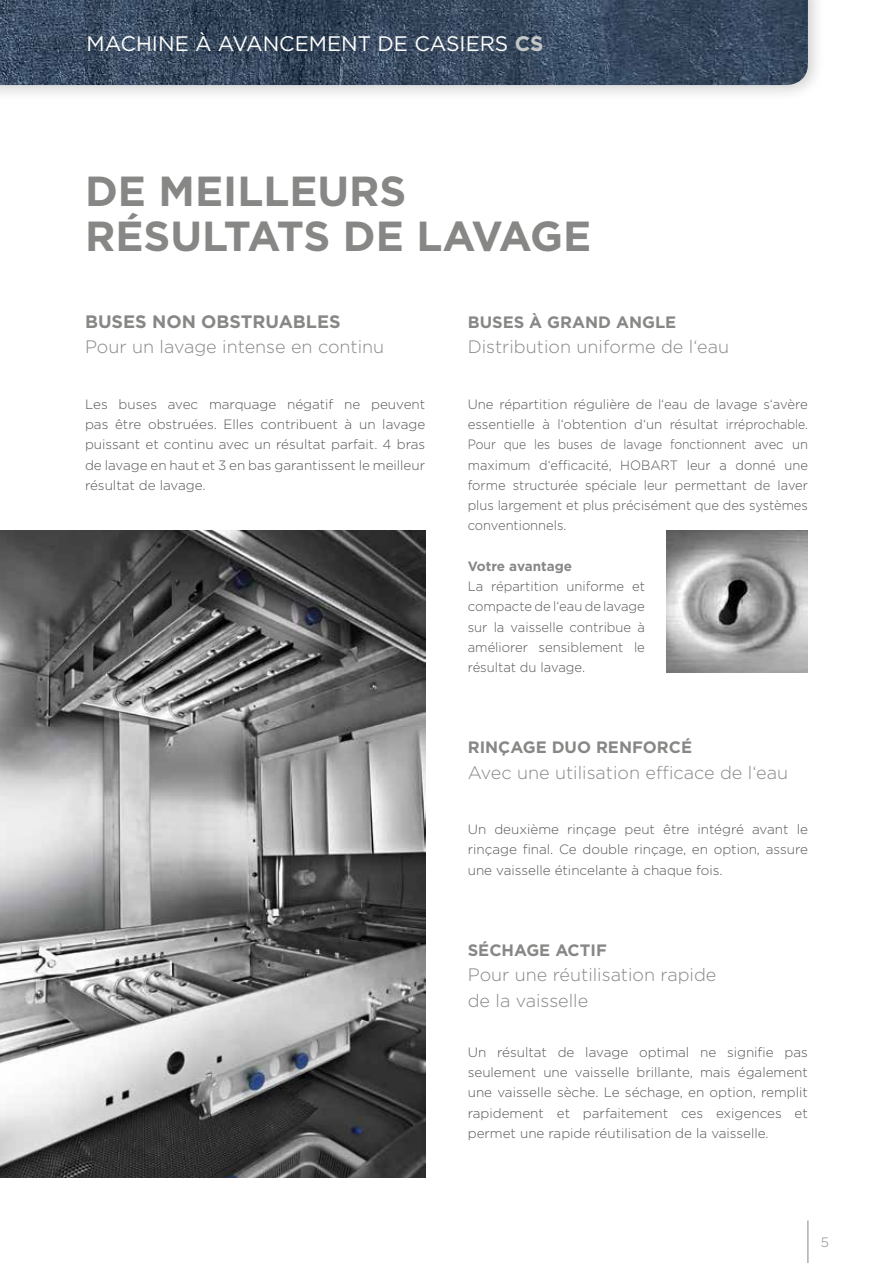
<style>
.page{position:relative;width:893px;height:1263px;background:#fff}
.page>*{position:absolute;margin:0;border:0;box-sizing:border-box;transform-origin:0 0}
.t1{font:700 42px/45px "Gotham";color:#878786}
.t2{font:21px "Gotham";color:#fff}
.t3{font:300 18px/25.5px "Gotham";color:#878786}
.t4{font:700 18px "Gotham";color:#878786}
.t5{font:700 16.5px "Gotham";color:#878786}
.t6{font:300 13.5px/20.2px "Gotham";color:#565656;text-align:justify}
.t7{font:700 13.5px "Gotham";color:#878786}
.t8{font:300 13.5px "Gotham";color:#878786}
.s1{font-weight:700;color:#c5c6c6}
</style>
<div class="page">
<hr style="left:807px;top:1220px;width:1px;height:43px;background:#878786">
<img style="left:0;top:530px;width:425px;height:648px">
<img style="left:666px;top:530px;width:142px;height:142px">
<div style="left:0;top:0;width:825px;height:102px;background:#000;opacity:.2"></div>
<img style="left:0;top:0;width:808px;height:85px">
<h2 class="t2" style="left:86px;top:30px;width:459px">MACHINE À AVANCEMENT DE CASIERS <span class="s1">CS</span></h2>
<h1 class="t1" style="left:85px;top:169px;width:508px">DE MEILLEURS<br>RÉSULTATS DE LAVAGE</h1>
<h3 class="t4" style="left:85px;top:310px;width:257px">BUSES NON OBSTRUABLES</h3>
<h3 class="t3" style="left:85px;top:334px;width:301px">Pour un lavage intense en continu</h3>
<p class="t6" style="left:85px;top:394px;width:342px">Les buses avec marquage négatif ne peuvent pas être obstruées. Elles contribuent à un lavage puissant et continu avec un résultat parfait. 4 bras de lavage en haut et 3 en bas garantissent le meilleur résultat de lavage.</p>
<p class="t5" style="left:468px;top:311px;width:210px">BUSES À GRAND ANGLE</p>
<h3 class="t3" style="left:468px;top:334px;width:263px">Distribution uniforme de l‘eau</h3>
<p class="t6" style="left:468px;top:394px;width:342px">Une répartition régulière de l‘eau de lavage s‘avère essentielle à l‘obtention d‘un résultat irréprochable.<br>Pour que les buses de lavage fonctionnent avec un maximum d‘efficacité, HOBART leur a donné une forme structurée spéciale leur permettant de laver plus largement et plus précisément que des systèmes conventionnels.</p>
<p class="t7" style="left:468px;top:557px;width:106px">Votre avantage</p>
<p class="t6" style="left:468px;top:576px;width:179px">La répartition uniforme et compacte de l‘eau de lavage sur la vaisselle contribue à améliorer sensiblement le résultat du lavage.</p>
<p class="t5" style="left:468px;top:736px;width:226px">RINÇAGE DUO RENFORCÉ</p>
<h3 class="t3" style="left:468px;top:759px;width:322px">Avec une utilisation efficace de l‘eau</h3>
<p class="t6" style="left:468px;top:819px;width:342px">Un deuxième rinçage peut être intégré avant le rinçage final. Ce double rinçage, en option, assure une vaisselle étincelante à chaque fois.</p>
<p class="t5" style="left:468px;top:939px;width:141px">SÉCHAGE ACTIF</p>
<h3 class="t3" style="left:468px;top:961px;width:250px">Pour une réutilisation rapide de la vaisselle</h3>
<p class="t6" style="left:468px;top:1042px;width:342px">Un résultat de lavage optimal ne signifie pas seulement une vaisselle brillante, mais également une vaisselle sèche. Le séchage, en option, remplit rapidement et parfaitement ces exigences et permet une rapide réutilisation de la vaisselle.</p>
<p class="t8" style="left:821px;top:1234px;width:10px">5</p>
</div>
